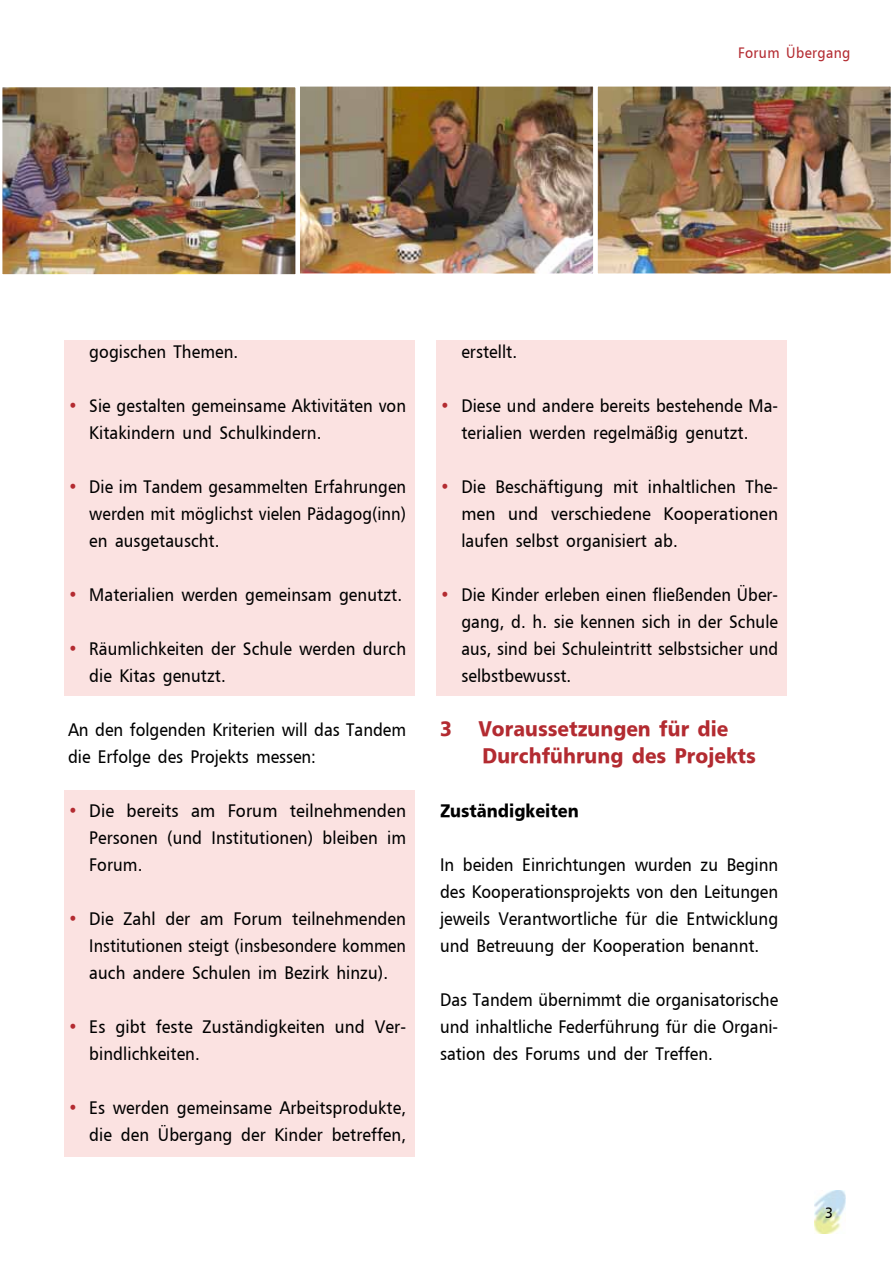
<style>
.page{position:relative;width:893px;height:1263px;background:#fff}
.page>*{position:absolute;margin:0;border:0;box-sizing:border-box;transform-origin:0 0}
.t1{font:21px/27px "Sen BJS Bold";letter-spacing:.005em;color:#b32b31}
.t2{font:18px/27px "Sen BJS Normal";letter-spacing:.005em;color:#000;text-align:justify}
.t3{font:18px "Sen BJS Bold";color:#000}
.t4{font:15px "Sen BJS Normal";letter-spacing:.025em;color:#b32b31}
.t5{font:15px "Sen BJS Normal";color:#000}
.s1{color:#b32b31}
</style>
<div class="page">
<img style="left:815px;top:1191px;width:30px;height:42px">
<img style="left:300px;top:87px;width:293px;height:186px">
<img style="left:598px;top:86px;width:293px;height:188px">
<div style="left:295px;top:82px;width:303px;height:196px;border:4px solid #fff"></div>
<img style="left:2px;top:83px;width:298px;height:195px">
<div style="left:64px;top:340px;width:351px;height:356px;background:#fbe2e1"></div>
<div style="left:64px;top:790px;width:351px;height:367px;background:#fbe2e1"></div>
<div style="left:436px;top:340px;width:351px;height:356px;background:#fbe2e1"></div>
<p class="t4" style="left:738px;top:43px;width:114px">Forum Übergang</p>
<p class="t2" style="left:89px;top:338px;width:150px">gogischen Themen.</p>
<p class="t2" style="left:89px;top:392px;width:318px;text-indent:-21px"><span class="s1">•</span> Sie gestalten gemeinsame Aktivitäten von<br>Kitakindern und Schulkindern.</p>
<p class="t2" style="left:89px;top:473px;width:318px;text-indent:-21px"><span class="s1">•</span> Die im Tandem gesammelten Erfahrungen werden mit möglichst vielen Pädagog(inn) en ausgetauscht.</p>
<p class="t2" style="left:68px;top:581px;width:336px"><span class="s1">•</span> Materialien werden gemeinsam genutzt.</p>
<p class="t2" style="left:89px;top:635px;width:318px;text-indent:-21px"><span class="s1">•</span> Räumlichkeiten der Schule werden durch die Kitas genutzt.</p>
<p class="t2" style="left:68px;top:716px;width:340px">An den folgenden Kriterien will das Tandem die Erfolge des Projekts messen:</p>
<p class="t2" style="left:89px;top:797px;width:318px;text-indent:-21px"><span class="s1">•</span> Die bereits am Forum teilnehmenden Personen (und Institutionen) bleiben im Forum.</p>
<p class="t2" style="left:89px;top:905px;width:318px;text-indent:-21px"><span class="s1">•</span> Die Zahl der am Forum teilnehmenden Institutionen steigt (insbesondere kommen auch andere Schulen im Bezirk hinzu).</p>
<p class="t2" style="left:89px;top:1013px;width:318px;text-indent:-21px"><span class="s1">•</span> Es gibt feste Zuständigkeiten und Ver&shy;bindlichkeiten.</p>
<p class="t2" style="left:68px;top:1094px;width:340px;text-align:right"><span class="s1">•</span> Es werden gemeinsame Arbeitsprodukte, die den Übergang der Kinder betreffen,</p>
<p class="t2" style="left:461px;top:338px;width:57px">erstellt.</p>
<p class="t2" style="left:440px;top:392px;width:340px;text-align:center"><span class="s1">•</span> Diese und andere bereits bestehende Ma&shy;terialien werden regelmäßig genutzt.</p>
<p class="t2" style="left:461px;top:473px;width:318px;text-indent:-21px"><span class="s1">•</span> Die Beschäftigung mit inhaltlichen The&shy;men und verschiedene Kooperationen laufen selbst organisiert ab.</p>
<p class="t2" style="left:461px;top:581px;width:318px;text-indent:-21px"><span class="s1">•</span> Die Kinder erleben einen fließenden Über&shy;gang, d. h. sie kennen sich in der Schule aus, sind bei Schuleintritt selbstsicher und selbstbewusst.</p>
<p class="t1" style="left:440px;top:715px;width:13px">3</p>
<p class="t1" style="left:478px;top:715px;width:279px">Voraussetzungen für die<br>Durchführung des Projekts</p>
<p class="t3" style="left:440px;top:799px;width:140px">Zuständigkeiten</p>
<p class="t2" style="left:440px;top:851px;width:340px">In beiden Einrichtungen wurden zu Beginn des Kooperationsprojekts von den Leitungen jeweils Verantwortliche für die Entwicklung und Betreuung der Kooperation benannt.</p>
<p class="t2" style="left:440px;top:986px;width:340px">Das Tandem übernimmt die organisatorische und inhaltliche Federführung für die Organi&shy;sation des Forums und der Treffen.</p>
<p class="t5" style="left:825px;top:1203px;width:9px">3</p>
</div>
